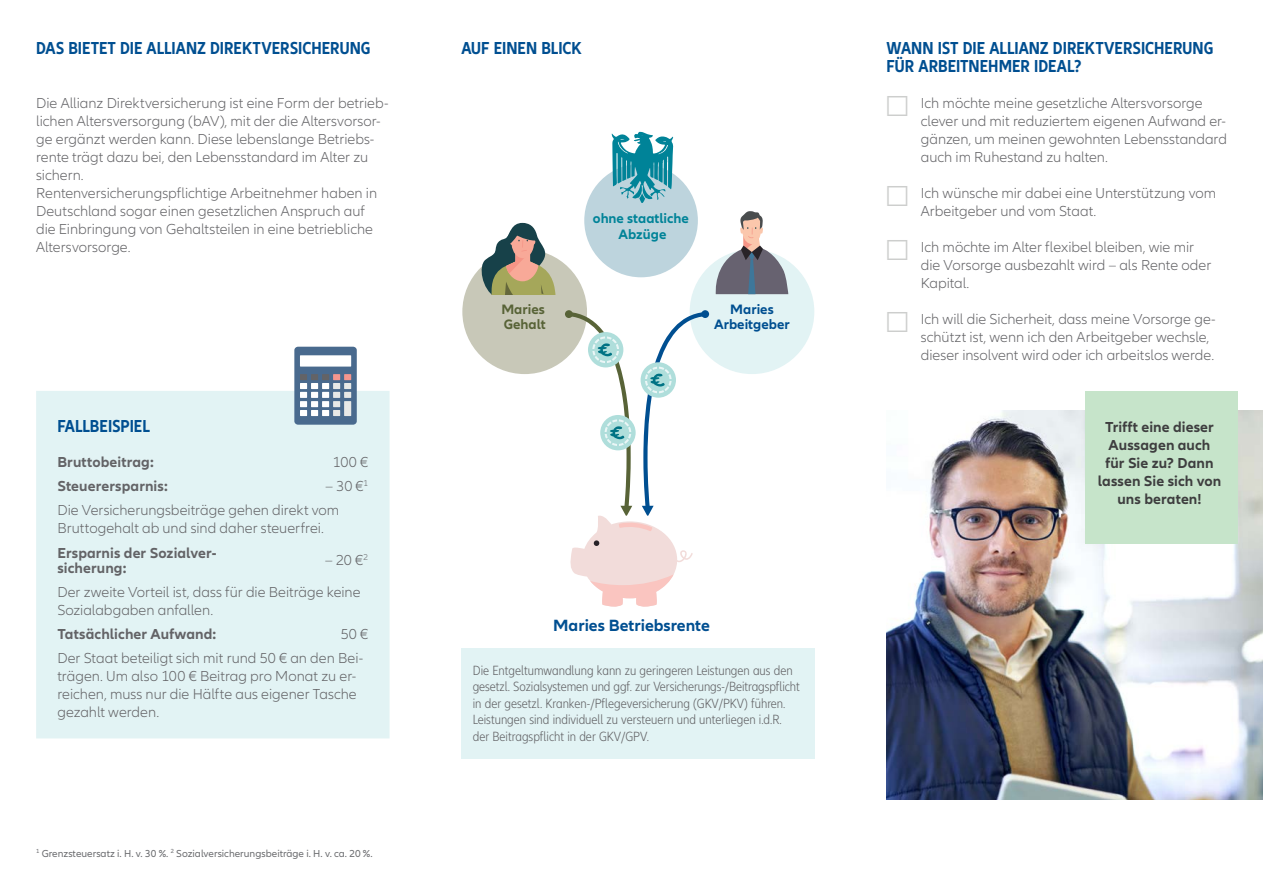
<style>
.page{position:relative;width:1263px;height:893px;background:#fff}
.page>*{position:absolute;margin:0;border:0;box-sizing:border-box;transform-origin:0 0}
.t1{font:700 condensed 18px/18px "Allianz Neo";color:#004f91}
.t2{font:700 16.8px "Allianz Neo";color:#004f91}
.t3{font:300 15px/18px "Allianz Neo";color:#636366}
.t4{font:700 15px/15px "Allianz Neo";letter-spacing:.005em;color:#636366}
.t5{font:700 15px/18px "Allianz Neo";letter-spacing:.005em;color:#3e3e3f;text-align:center}
.t6{font:700 14.1px/15.1px "Allianz Neo";color:#008398;text-align:center}
.t7{font:700 14.1px/15.3px "Allianz Neo";color:#004f91;text-align:center}
.t8{font:700 14.1px/15.3px "Allianz Neo";color:#586337}
.t9{font:300 condensed 13.8px/16.6px "Allianz Neo";color:#636366;scale:1.07 1}
.t10{font:10.5px "Allianz Neo";color:#6c6d70}
.s1{font-size:30px;color:#cdcecd}
</style>
<div class="page">
<img style="left:887px;top:410px;width:376px;height:390px">
<div style="left:462px;top:249px;width:125px;height:125px;background:#c8c8b8;border-radius:50%"></div>
<svg style="left:478px;top:223px;width:78px;height:71px"></svg>
<div style="left:690px;top:249px;width:124px;height:125px;background:#e2f3f4;border-radius:50%"></div>
<svg style="left:715px;top:211px;width:73px;height:83px"></svg>
<div style="left:565px;top:310px;width:8px;height:8px;background:#586337;border-radius:50%"></div>
<div style="left:584px;top:164px;width:114px;height:113px;background:#bdd4dd;border-radius:50%"></div>
<svg style="left:611px;top:132px;width:62px;height:71px"></svg>
<div style="left:461px;top:649px;width:353px;height:110px;background:#e2f3f4"></div>
<div style="left:701px;top:310px;width:8px;height:8px;background:#004f91;border-radius:50%"></div>
<svg style="left:568px;top:312px;width:137px;height:295px"></svg>
<div style="left:1085px;top:391px;width:152px;height:152px;background:#c6e4ca"></div>
<div style="left:36px;top:391px;width:354px;height:347px;background:#e2f3f4"></div>
<div style="left:294px;top:347px;width:63px;height:78px;background:#496a8e;border-radius:4px"></div>
<div style="left:300px;top:355px;width:51px;height:12px;background:#fff"></div>
<div style="left:300px;top:374px;width:7px;height:6px;background:#636366"></div>
<div style="left:311px;top:374px;width:7px;height:6px;background:#636366"></div>
<div style="left:322px;top:374px;width:7px;height:6px;background:#636366"></div>
<div style="left:333px;top:374px;width:7px;height:6px;background:#f5968e"></div>
<div style="left:344px;top:374px;width:7px;height:6px;background:#f5968e"></div>
<div style="left:300px;top:383px;width:7px;height:6px;background:#fff"></div>
<div style="left:311px;top:383px;width:7px;height:6px;background:#fff"></div>
<div style="left:322px;top:383px;width:7px;height:6px;background:#fff"></div>
<div style="left:333px;top:383px;width:7px;height:6px;background:#e8e9e7"></div>
<div style="left:344px;top:383px;width:7px;height:6px;background:#e8e9e7"></div>
<div style="left:300px;top:392px;width:7px;height:6px;background:#fff"></div>
<div style="left:311px;top:392px;width:7px;height:6px;background:#fff"></div>
<div style="left:322px;top:392px;width:7px;height:6px;background:#fff"></div>
<div style="left:333px;top:392px;width:7px;height:6px;background:#e8e9e7"></div>
<div style="left:344px;top:392px;width:7px;height:6px;background:#e8e9e7"></div>
<div style="left:300px;top:401px;width:7px;height:6px;background:#fff"></div>
<div style="left:311px;top:401px;width:7px;height:6px;background:#fff"></div>
<div style="left:322px;top:401px;width:7px;height:6px;background:#fff"></div>
<div style="left:333px;top:401px;width:7px;height:6px;background:#e8e9e7"></div>
<div style="left:300px;top:410px;width:7px;height:6px;background:#fff"></div>
<div style="left:311px;top:410px;width:7px;height:6px;background:#fff"></div>
<div style="left:322px;top:410px;width:7px;height:6px;background:#fff"></div>
<div style="left:333px;top:410px;width:7px;height:6px;background:#e8e9e7"></div>
<svg style="left:344px;top:401px;width:7px;height:15px"></svg>
<p class="t1" style="left:36px;top:40px;width:336px">DAS BIETET DIE ALLIANZ DIREKTVERSICHERUNG</p>
<p class="t1" style="left:461px;top:40px;width:122px">AUF EINEN BLICK</p>
<p class="t1" style="left:887px;top:40px;width:328px">WANN IST DIE ALLIANZ DIREKTVERSICHERUNG<br>FÜR ARBEITNEHMER IDEAL?</p>
<p class="t3" style="left:36px;top:95px;width:354px">Die Allianz Direktversicherung ist eine Form der betrieb&shy;lichen Altersversorgung (bAV), mit der die Altersvorsor&shy;ge ergänzt werden kann. Diese lebenslange Betriebs&shy;rente trägt dazu bei, den Lebensstandard im Alter zu sichern.<br>Rentenversicherungspflichtige Arbeitnehmer haben in Deutschland sogar einen gesetzlichen Anspruch auf<br>die Einbringung von Gehaltsteilen in eine betriebliche Altersvorsorge.</p>
<p class="t3" style="left:921px;top:95px;width:308px;text-indent:-34px"><span class="s1">☐</span> Ich möchte meine gesetzliche Altersvorsorge clever und mit reduziertem eigenen Aufwand er&shy;gänzen, um meinen gewohnten Lebensstandard auch im Ruhestand zu halten.</p>
<p class="t3" style="left:921px;top:185px;width:297px;text-indent:-34px"><span class="s1">☐</span> Ich wünsche mir dabei eine Unterstützung vom<br>Arbeitgeber und vom Staat.</p>
<p class="t3" style="left:921px;top:239px;width:292px;text-indent:-34px"><span class="s1">☐</span> Ich möchte im Alter flexibel bleiben, wie mir die Vorsorge ausbezahlt wird – als Rente oder<br>Kapital.</p>
<p class="t3" style="left:921px;top:311px;width:296px;text-indent:-34px"><span class="s1">☐</span> Ich will die Sicherheit, dass meine Vorsorge ge&shy;schützt ist, wenn ich den Arbeitgeber wechsle, dieser insolvent wird oder ich arbeitslos werde.</p>
<p class="t6" style="left:593px;top:211px;width:97px">ohne staatliche<br>Abzüge</p>
<p class="t8" style="left:501px;top:302px;width:46px">Maries<br>Gehalt</p>
<p class="t7" style="left:714px;top:302px;width:77px">Maries<br>Arbeitgeber</p>
<p class="t1" style="left:57px;top:417px;width:94px">FALLBEISPIEL</p>
<p class="t4" style="left:57px;top:455px;width:98px">Bruttobeitrag:</p>
<p class="t3" style="left:333px;top:453px;width:37px">100 €</p>
<p class="t4" style="left:57px;top:479px;width:112px">Steuerersparnis:</p>
<p class="t3" style="left:57px;top:474px;width:312px;line-height:24.2px;text-indent:268px">– 30 €<sup>1<br></sup>Die Versicherungsbeiträge gehen direkt vom</p>
<p class="t3" style="left:57px;top:520px;width:268px">Bruttogehalt ab und sind daher steuerfrei.</p>
<p class="t4" style="left:57px;top:545px;width:161px">Ersparnis der Sozialver&shy;sicherung:</p>
<p class="t3" style="left:57px;top:545px;width:312px;line-height:31.7px;text-indent:268px">– 20 €<sup>2<br></sup>Der zweite Vorteil ist, dass für die Beiträge keine</p>
<p class="t3" style="left:57px;top:601px;width:157px">Sozialabgaben anfallen.</p>
<p class="t4" style="left:57px;top:627px;width:160px">Tatsächlicher Aufwand:</p>
<p class="t3" style="left:57px;top:622px;width:312px;line-height:24.2px;text-indent:283px">50 €<br>Der Staat beteiligt sich mit rund 50 € an den Bei-</p>
<p class="t3" style="left:57px;top:668px;width:301px;text-align:justify">trägen. Um also 100 € Beitrag pro Monat zu er&shy;reichen, muss nur die Hälfte aus eigener Tasche gezahlt werden.</p>
<p class="t10" style="left:36px;top:847px;width:338px"><sup>1</sup> Grenzsteuersatz i. H. v. 30 %. <sup>2</sup> Sozialversicherungsbeiträge i. H. v. ca. 20 %.</p>
<p class="t2" style="left:553px;top:616px;width:158px">Maries Betriebsrente</p>
<p class="t9" style="left:473px;top:662px;width:307px">Die Entgeltumwandlung kann zu geringeren Leistungen aus den gesetzl. Sozialsystemen und ggf. zur Versicherungs-/Beitragspflicht in der gesetzl. Kranken-/Pflegeversicherung (GKV/PKV) führen.<br>Leistungen sind individuell zu versteuern und unterliegen i.d.R. der Beitragspflicht in der GKV/GPV.</p>
<p class="t5" style="left:1098px;top:418px;width:125px">Trifft eine dieser<br>Aussagen auch für Sie zu? Dann lassen Sie sich von uns beraten!</p>
</div>
